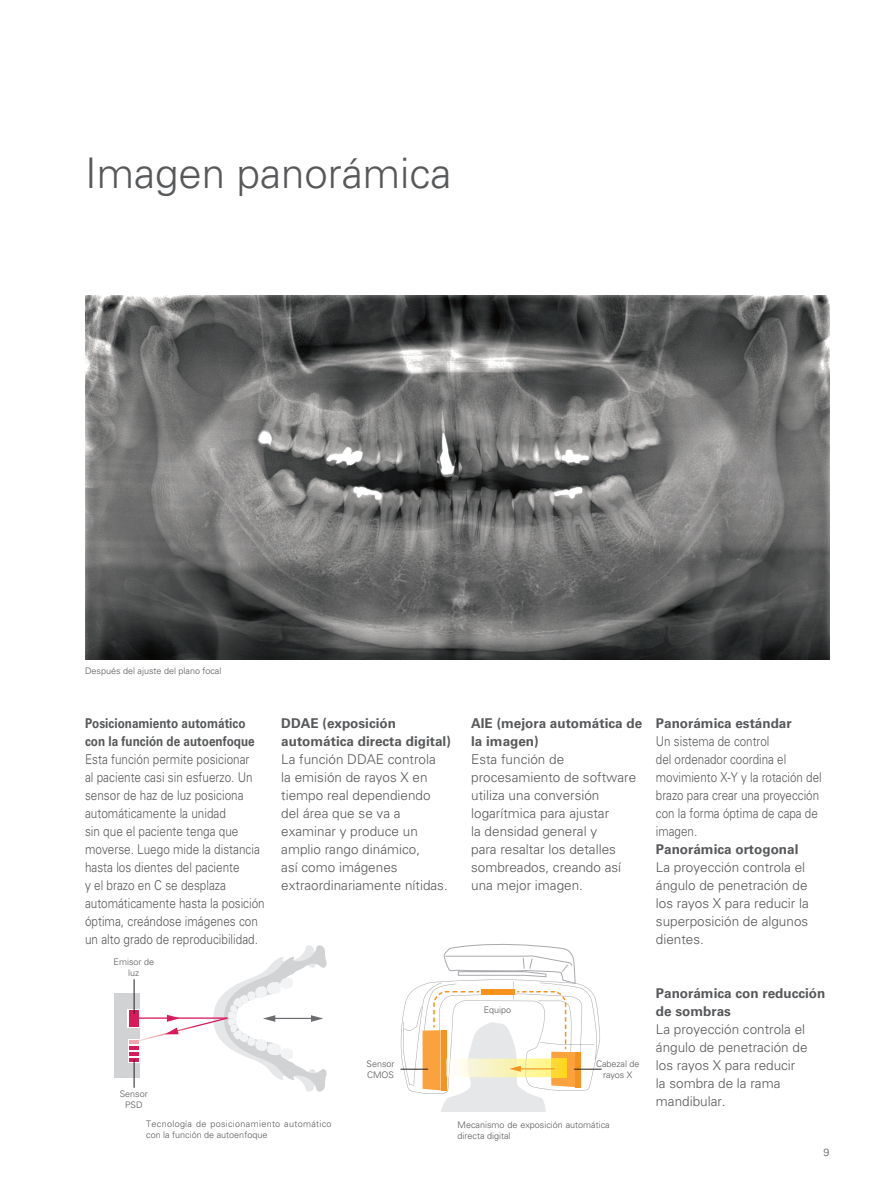
<style>
.page{position:relative;width:893px;height:1191px;background:#fff}
.page>*{position:absolute;margin:0;border:0;box-sizing:border-box;transform-origin:0 0}
.t1{font:300 42px "Univers LT Pro 45";color:#57585a}
.t2{font:300 13.5px/18px "Univers LT Pro 45";color:#57585a}
.t3{font:300 13.5px/18px "Univers LT Pro 45";color:#57585a;scale:.87 1}
.t4{font:700 13.5px/18px "Univers LT Pro 65";color:#57585a}
.t5{font:300 13.5px/18px "Univers LT Pro 45";color:#57585a;scale:.86 1}
.t6{font:700 13.5px/18px "Univers LT Pro 65";color:#57585a;scale:.87 1}
.t7{font:300 10.5px "Univers LT Pro 45";color:#57585a}
.t8{font:300 9px/10.5px "Univers LT Pro 45";color:#57585a;text-align:center}
.t9{font:300 9px/10.8px "Univers LT Pro 45";letter-spacing:.035em;color:#57585a}
</style>
<div class="page">
<img style="left:85px;top:296px;width:744px;height:363px">
<div style="left:114px;top:993px;width:25px;height:84px;background:#d1d2d4"></div>
<div style="left:128px;top:1008px;width:12px;height:19px;background:#fff"></div>
<div style="left:128px;top:1039px;width:12px;height:23px;background:#fff"></div>
<svg style="left:129px;top:945px;width:198px;height:147px"></svg>
<svg style="left:401px;top:944px;width:201px;height:168px"></svg>
<h1 class="t1" style="left:85px;top:145px;width:368px">Imagen panorámica</h1>
<p class="t8" style="left:85px;top:666px;width:138px">Después del ajuste del plano focal</p>
<p class="t6" style="left:85px;top:713px;width:197px">Posicionamiento automático con la función de autoenfoque</p>
<p class="t3" style="left:85px;top:750px;width:208px">Esta función permite posicionar<br>al paciente casi sin esfuerzo. Un sensor de haz de luz posiciona automáticamente la unidad<br>sin que el paciente tenga que moverse. Luego mide la distancia hasta los dientes del paciente<br>y el brazo en C se desplaza automáticamente hasta la posición óptima, creándose imágenes con un alto grado de reproducibilidad.</p>
<p class="t8" style="left:114px;top:956px;width:42px">Emisor de luz</p>
<p class="t4" style="left:281px;top:713px;width:171px">DDAE (exposición automática directa digital)</p>
<p class="t2" style="left:281px;top:750px;width:168px">La función DDAE controla la emisión de rayos X en tiempo real dependiendo del área que se va a examinar y produce un amplio rango dinámico,<br>así como imágenes extraordinariamente nítidas.</p>
<p class="t4" style="left:471px;top:713px;width:173px">AIE (mejora automática de la imagen)</p>
<p class="t2" style="left:471px;top:750px;width:167px">Esta función de procesamiento de software utiliza una conversión logarítmica para ajustar<br>la densidad general y<br>para resaltar los detalles sombreados, creando así una mejor imagen.</p>
<p class="t8" style="left:484px;top:1004px;width:29px">Equipo</p>
<p class="t8" style="left:120px;top:1088px;width:30px">Sensor<br>PSD</p>
<p class="t8" style="left:366px;top:1058px;width:30px;text-align:left">Sensor<br>CMOS</p>
<p class="t8" style="left:596px;top:1058px;width:45px">Cabezal de rayos X</p>
<p class="t9" style="left:146px;top:1118px;width:187px">Tecnología de posicionamiento automático con la función de autoenfoque</p>
<p class="t8" style="left:458px;top:1119px;width:154px;text-align:left">Mecanismo de exposición automática directa digital</p>
<p class="t4" style="left:656px;top:713px;width:137px">Panorámica estándar</p>
<p class="t5" style="left:656px;top:732px;width:194px">Un sistema de control<br>del ordenador coordina el movimiento X-Y y la rotación del brazo para crear una proyección con la forma óptima de capa de imagen.</p>
<p class="t4" style="left:656px;top:839px;width:144px">Panorámica ortogonal</p>
<p class="t2" style="left:656px;top:858px;width:155px">La proyección controla el ángulo de penetración de los rayos X para reducir la superposición de algunos dientes.</p>
<p class="t4" style="left:656px;top:983px;width:171px">Panorámica con reducción de sombras</p>
<p class="t2" style="left:656px;top:1020px;width:153px">La proyección controla el ángulo de penetración de los rayos X para reducir la sombra de la rama mandibular.</p>
<p class="t7" style="left:823px;top:1145px;width:7px">9</p>
</div>
